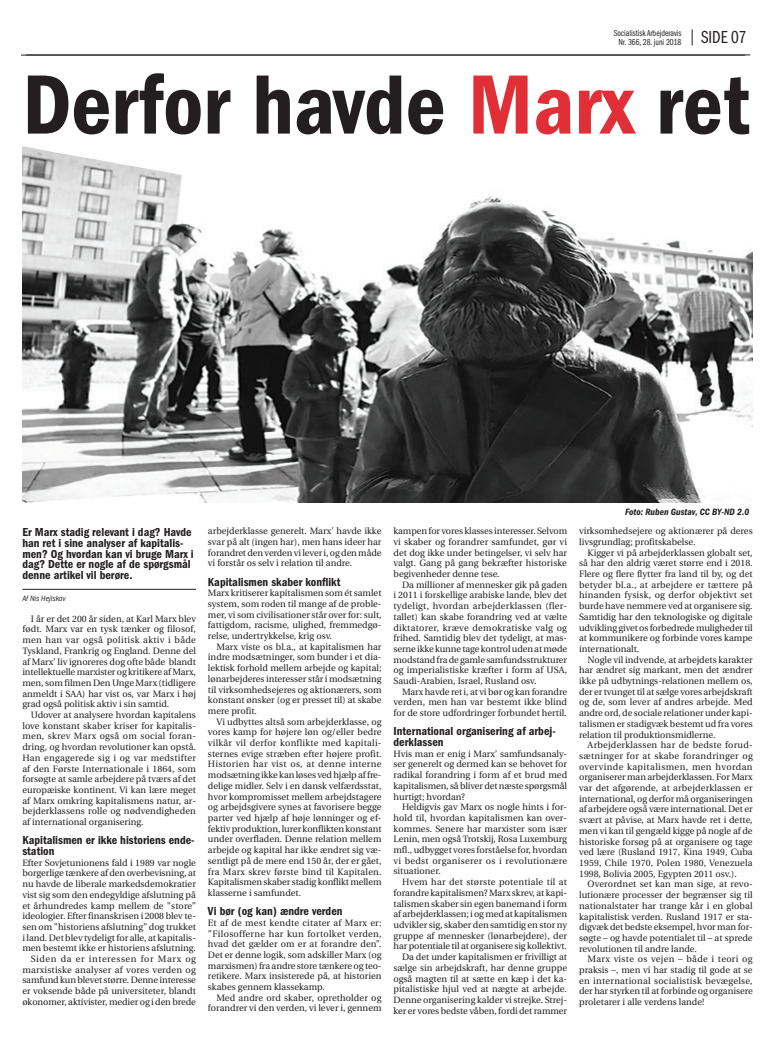
<style>
.page{position:relative;width:770px;height:1049px;background:#fff}
.page>*{position:absolute;margin:0;border:0;box-sizing:border-box;transform-origin:0 0}
.t1{font:600 condensed 87px "Franklin Gothic";color:#231f20}
.t2{font:18px "Franklin Gothic Book Cmpr";color:#231f20}
.t3{font:600 condensed 12px/10.7px "Franklin Gothic";color:#231f20}
.t4{font:italic 600 condensed 9.5px "Franklin Gothic";color:#231f20}
.t5{font:9.2px/10.7px "Utopia";color:#231f20;text-align:justify}
.t6{font:9px/9px "Franklin Gothic Book Cmpr";color:#231f20;text-align:center}
.t7{font:italic condensed 8px "Franklin Gothic";color:#231f20}
.s1{color:#e02f36}
</style>
<div class="page">
<svg style="left:692px;top:29px;width:1px;height:17px"></svg>
<hr style="left:26px;top:55px;width:724px;height:1px;background:#231f20">
<hr style="left:21px;top:55px;width:724px;height:1px;background:#231f20">
<hr style="left:22px;top:589px;width:174px;height:1px;background:#231f20">
<img style="left:22px;top:146px;width:730px;height:356px">
<p class="t6" style="left:614px;top:29px;width:69px">Socialistisk Arbejderavis<br>Nr. 366, 28. juni 2018</p>
<h2 class="t2" style="left:701px;top:27px;width:47px">SIDE 07</h2>
<h1 class="t1" style="left:22px;top:55px;width:729px">Derfor havde <span class="s1">Marx</span> ret</h1>
<h3 class="t3" style="left:22px;top:527px;width:173px">Er Marx stadig relevant i dag? Havde han ret i sine analyser af kapitalis&shy;men? Og hvordan kan vi bruge Marx i dag? Dette er nogle af de spørgsmål denne artikel vil berøre.</h3>
<p class="t7" style="left:22px;top:593px;width:45px">Af Nis Hejlskov</p>
<p class="t5" style="left:22px;top:613px;width:175px;text-indent:9px">I år er det 200 år siden, at Karl Marx blev født. Marx var en tysk tænker og filosof, men han var også politisk aktiv i både Tyskland, Frankrig og England. Denne del af Marx’ liv ignoreres dog ofte både blandt intellektuelle marxister og kritikere af Marx, men, som filmen Den Unge Marx (tidligere anmeldt i SAA) har vist os, var Marx i høj grad også politisk aktiv i sin samtid.</p>
<p class="t5" style="left:22px;top:710px;width:175px;text-indent:9px">Udover at analysere hvordan kapitalens love konstant skaber kriser for kapitalis&shy;men, skrev Marx også om social foran&shy;dring, og hvordan revolutioner kan opstå.<br>Han engagerede sig i og var medstifter af den Første Internationale i 1864, som forsøgte at samle arbejdere på tværs af det europæiske kontinent. Vi kan lære meget af Marx omkring kapitalismens natur, ar&shy;bejderklassens rolle og nødvendigheden af international organisering.</p>
<h3 class="t3" style="left:22px;top:835px;width:174px">Kapitalismen er ikke historiens ende&shy;station</h3>
<p class="t5" style="left:22px;top:857px;width:175px;text-align:right">Efter Sovjetunionens fald i 1989 var nogle borgerlige tænkere af den overbevisning, at nu havde de liberale markedsdemokratier vist sig som den endegyldige afslutning på et århundredes kamp mellem de ”store” ideologier. Efter finanskrisen i 2008 blev te&shy;sen om ”historiens afslutning” dog trukket i land. Det blev tydeligt for alle, at kapitalis&shy;men bestemt ikke er historiens afslutning.<br>Siden da er interessen for Marx og marxistiske analyser af vores verden og samfund kun blevet større. Denne interesse er voksende både på universiteter, blandt økonomer, aktivister, medier og i den brede</p>
<p class="t5" style="left:208px;top:526px;width:175px">arbejderklasse generelt. Marx’ havde ikke svar på alt (ingen har), men hans ideer har forandret den verden vi lever i, og den måde vi forstår os selv i relation til andre.</p>
<h3 class="t3" style="left:208px;top:576px;width:134px">Kapitalismen skaber konflikt</h3>
<p class="t5" style="left:208px;top:588px;width:175px">Marx kritiserer kapitalismen som ét samlet system, som roden til mange af de proble&shy;mer, vi som civilisationer står over for: sult, fattigdom, racisme, ulighed, fremmedgø&shy;relse, undertrykkelse, krig osv.</p>
<p class="t5" style="left:208px;top:641px;width:175px;text-indent:9px">Marx viste os bl.a., at kapitalismen har indre modsætninger, som bunder i et dia&shy;lektisk forhold mellem arbejde og kapital; lønarbejderes interesser står i modsætning til virksomhedsejeres og aktionærers, som konstant ønsker (og er presset til) at skabe mere profit.</p>
<p class="t5" style="left:208px;top:716px;width:175px;text-indent:9px">Vi udbyttes altså som arbejderklasse, og vores kamp for højere løn og/eller bedre vilkår vil derfor konflikte med kapitali&shy;sternes evige stræben efter højere profit.<br>Historien har vist os, at denne interne modsætning ikke kan løses ved hjælp af fre&shy;delige midler. Selv i en dansk velfærdsstat, hvor kompromisset mellem arbejdstagere og arbejdsgivere synes at favorisere begge parter ved hjælp af høje lønninger og ef&shy;fektiv produktion, lurer konflikten konstant under overfladen. Denne relation mellem arbejde og kapital har ikke ændret sig væ&shy;sentligt på de mere end 150 år, der er gået, fra Marx skrev første bind til Kapitalen.<br>Kapitalismen skaber stadig konflikt mellem klasserne i samfundet.</p>
<h3 class="t3" style="left:208px;top:906px;width:136px">Vi bør (og kan) ændre verden</h3>
<p class="t5" style="left:208px;top:917px;width:175px">Et af de mest kendte citater af Marx er: ”Filosofferne har kun fortolket verden, hvad det gælder om er at forandre den”.<br>Det er denne logik, som adskiller Marx (og marxismen) fra andre store tænkere og teo&shy;retikere. Marx insisterede på, at historien skabes gennem klassekamp.</p>
<p class="t5" style="left:208px;top:992px;width:175px;text-align:right">Med andre ord skaber, opretholder og forandrer vi den verden, vi lever i, gennem</p>
<p class="t5" style="left:393px;top:526px;width:175px">kampen for vores klasses interesser. Selvom vi skaber og forandrer samfundet, gør vi det dog ikke under betingelser, vi selv har valgt. Gang på gang bekræfter historiske begivenheder denne tese.</p>
<p class="t5" style="left:393px;top:579px;width:175px;text-indent:9px">Da millioner af mennesker gik på gaden i 2011 i forskellige arabiske lande, blev det tydeligt, hvordan arbejderklassen (fler&shy;tallet) kan skabe forandring ved at vælte diktatorer, kræve demokratiske valg og frihed. Samtidig blev det tydeligt, at mas&shy;serne ikke kunne tage kontrol uden at møde modstand fra de gamle samfundsstrukturer og imperialistiske kræfter i form af USA, Saudi-Arabien, Israel, Rusland osv.</p>
<p class="t5" style="left:393px;top:686px;width:175px;text-indent:9px">Marx havde ret i, at vi bør og kan forandre verden, men han var bestemt ikke blind for de store udfordringer forbundet hertil.</p>
<h3 class="t3" style="left:393px;top:726px;width:164px">International organisering af arbej&shy;derklassen</h3>
<p class="t5" style="left:393px;top:748px;width:175px">Hvis man er enig i Marx’ samfundsanaly&shy;ser generelt og dermed kan se behovet for radikal forandring i form af et brud med kapitalismen, så bliver det næste spørgsmål hurtigt; hvordan?</p>
<p class="t5" style="left:393px;top:802px;width:175px;text-indent:9px">Heldigvis gav Marx os nogle hints i for&shy;hold til, hvordan kapitalismen kan over&shy;kommes. Senere har marxister som især Lenin, men også Trotskij, Rosa Luxemburg mfl., udbygget vores forståelse for, hvordan vi bedst organiserer os i revolutionære situationer.</p>
<p class="t5" style="left:393px;top:877px;width:175px;text-align:right">Hvem har det største potentiale til at forandre kapitalismen? Marx skrev, at kapi&shy;talismen skaber sin egen banemand i form af arbejderklassen; i og med at kapitalismen udvikler sig, skaber den samtidig en stor ny gruppe af mennesker (lønarbejdere), der har potentiale til at organisere sig kollektivt.<br>Da det under kapitalismen er frivilligt at sælge sin arbejdskraft, har denne gruppe også magten til at sætte en kæp i det ka&shy;pitalistiske hjul ved at nægte at arbejde.<br>Denne organisering kalder vi strejke. Strej&shy;ker er vores bedste våben, fordi det rammer</p>
<p class="t4" style="left:625px;top:506px;width:126px">Foto: Ruben Gustav, CC BY-ND 2.0</p>
<p class="t5" style="left:579px;top:526px;width:175px">virksomhedsejere og aktionærer på deres livsgrundlag; profitskabelse.</p>
<p class="t5" style="left:579px;top:547px;width:175px;text-indent:9px">Kigger vi på arbejderklassen globalt set, så har den aldrig været større end i 2018.<br>Flere og flere flytter fra land til by, og det betyder bl.a., at arbejdere er tættere på hinanden fysisk, og derfor objektivt set burde have nemmere ved at organisere sig.<br>Samtidig har den teknologiske og digitale udvikling givet os forbedrede muligheder til at kommunikere og forbinde vores kampe internationalt.</p>
<p class="t5" style="left:579px;top:654px;width:175px;text-indent:9px">Nogle vil indvende, at arbejdets karakter har ændret sig markant, men det ændrer ikke på udbytnings-relationen mellem os, der er tvunget til at sælge vores arbejdskraft og de, som lever af andres arbejde. Med andre ord, de sociale relationer under kapi&shy;talismen er stadigvæk bestemt ud fra vores relation til produktionsmidlerne.</p>
<p class="t5" style="left:579px;top:740px;width:175px;text-indent:9px">Arbejderklassen har de bedste forud&shy;sætninger for at skabe forandringer og overvinde kapitalismen, men hvordan organiserer man arbejderklassen. For Marx var det afgørende, at arbejderklassen er international, og derfor må organiseringen af arbejdere også være international. Det er svært at påvise, at Marx havde ret i dette, men vi kan til gengæld kigge på nogle af de historiske forsøg på at organisere og tage ved lære (Rusland 1917, Kina 1949, Cuba 1959, Chile 1970, Polen 1980, Venezuela 1998, Bolivia 2005, Egypten 2011 osv.).</p>
<p class="t5" style="left:579px;top:879px;width:175px;text-indent:9px">Overordnet set kan man sige, at revo&shy;lutionære processer der begrænser sig til nationalstater har trange kår i en global kapitalistisk verden. Rusland 1917 er sta&shy;digvæk det bedste eksempel, hvor man for&shy;søgte – og havde potentialet til – at sprede revolutionen til andre lande.</p>
<p class="t5" style="left:579px;top:954px;width:175px;text-indent:9px">Marx viste os vejen – både i teori og praksis –, men vi har stadig til gode at se en international socialistisk bevægelse, der har styrken til at forbinde og organisere proletarer i alle verdens lande!</p>
</div>
